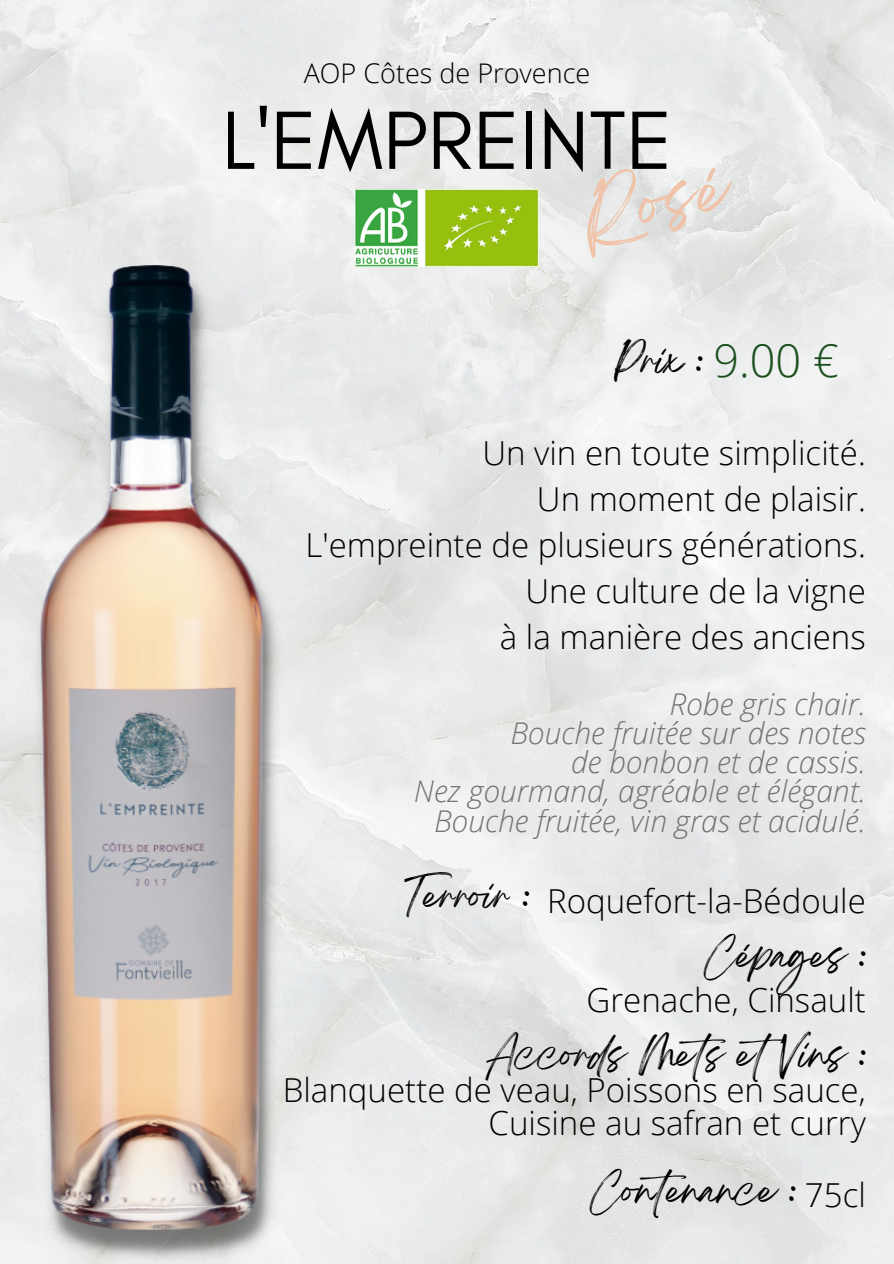
<style>
.page{position:relative;width:894px;height:1264px;background:#fff}
.page>*{position:absolute;margin:0;border:0;box-sizing:border-box;transform-origin:0 0}
.t1{font:84px "Glacial Indifference";color:#000}
.t2{font:60px "Breathing";color:#f0c2a8}
.t3{font:300 33px/46.2px "Open Sans";color:#000;text-align:right}
.t4{font:33px "Breathing";color:#000}
.t5{font:italic 300 30px/29.2px "Open Sans";color:#737373;text-align:right}
.t6{font:300 27px "Open Sans";color:#000}
.s1{font-family:"Open Sans";font-weight:300;font-size:45px;color:#1b501d}
.s2{font-family:"Breathing";font-weight:400}
</style>
<div class="page">
<img style="left:0;top:0;width:893px;height:1263px">
<img style="left:32px;top:265px;width:251px;height:998px">
<img style="left:356px;top:190px;width:182px;height:76px">
<p class="t6" style="left:303px;top:54px;width:288px">AOP Côtes de Provence</p>
<h1 class="t1" style="left:222px;top:89px;width:452px">L'EMPREINTE</h1>
<h2 class="t2" style="left:578px;top:201px;width:149px;rotate:-13deg">Rosé</h2>
<p class="t4" style="left:614px;top:350px;width:225px">Prix : <span class="s1">9.00 €</span></p>
<p class="t3" style="left:305px;top:428px;width:562px">Un vin en toute simplicité.<br>Un moment de plaisir.<br>L'empreinte de plusieurs générations.<br>Une culture de la vigne<br>à la manière des anciens</p>
<p class="t5" style="left:414px;top:688px;width:453px">Robe gris chair.<br>Bouche fruitée sur des notes<br>de bonbon et de cassis.<br>Nez gourmand, agréable et élégant.<br>Bouche fruitée, vin gras et acidulé.</p>
<p class="t3" style="left:404px;top:876px;width:462px"><span class="s2">Terroir :</span> Roquefort-la-Bédoule</p>
<p class="t4" style="left:704px;top:945px;width:163px">Cépages :</p>
<p class="t4" style="left:486px;top:1044px;width:381px">Accords Mets etVins :</p>
<p class="t3" style="left:586px;top:976px;width:281px">Grenache, Cinsault</p>
<p class="t3" style="left:283px;top:1072px;width:584px;line-height:32.7px">Blanquette de veau, Poissons en sauce,<br>Cuisine au safran et curry</p>
<p class="t4" style="left:590px;top:1179px;width:207px">Contenance :</p>
<p class="t3" style="left:804px;top:1171px;width:62px">75cl</p>
</div>
